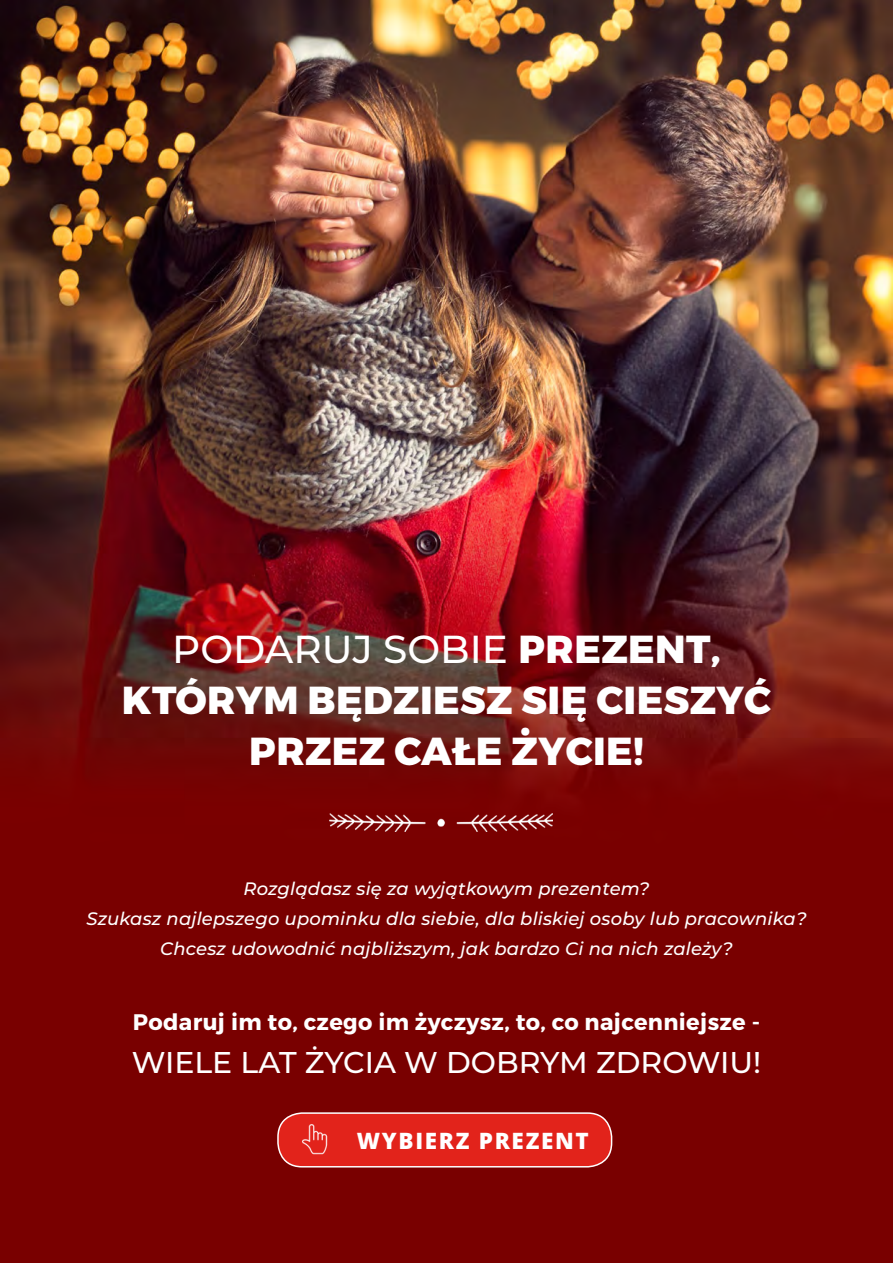
<style>
.page{position:relative;width:893px;height:1263px;background:#fff}
.page>*{position:absolute;margin:0;border:0;box-sizing:border-box;transform-origin:0 0}
.t1{font:800 39px "Montserrat";letter-spacing:.01em;color:#fff}
.t2{font:500 39px "Montserrat";color:#fff}
.t3{font:500 30px "Montserrat";color:#fff}
.t4{font:700 22.5px "Montserrat";letter-spacing:.015em;color:#fff}
.t5{font:800 22.5px "Open Sans";letter-spacing:.075em;color:#fff}
.t6{font:italic 500 18px/30px "Montserrat";letter-spacing:.01em;color:#fff;text-align:center}
.s1{font-weight:800}
</style>
<div class="page">
<img style="left:0;top:0;width:893px;height:1263px">
<div style="left:278px;top:1113px;width:334px;height:54px;background:#e2231b;border-radius:24px"></div>
<div style="left:277px;top:1112px;width:335px;height:55px;border:2px solid #fff;border-radius:24px"></div>
<img style="left:302px;top:1124px;width:26px;height:30px">
<img style="left:330px;top:813px;width:222px;height:18px">
<p class="t2" style="left:172px;top:622px;width:550px">PODARUJ SOBIE <span class="s1">PREZENT,</span></p>
<p class="t1" style="left:122px;top:676px;width:651px">KTÓRYM BĘDZIESZ SIĘ CIESZYĆ</p>
<p class="t1" style="left:249px;top:727px;width:396px">PRZEZ CAŁE ŻYCIE!</p>
<p class="t6" style="left:243px;top:873px;width:408px">Rozglądasz się za wyjątkowym prezentem?</p>
<p class="t6" style="left:86px;top:903px;width:722px">Szukasz najlepszego upominku dla siebie, dla bliskiej osoby lub pracownika?<br>Chcesz udowodnić najbliższym, jak bardzo Ci na nich zależy?</p>
<p class="t4" style="left:133px;top:1008px;width:629px">Podaruj im to, czego im życzysz, to, co najcenniejsze -</p>
<p class="t3" style="left:132px;top:1042px;width:631px">WIELE LAT ŻYCIA W DOBRYM ZDROWIU!</p>
<p class="t5" style="left:357px;top:1123px;width:234px">WYBIERZ PREZENT</p>
</div>
